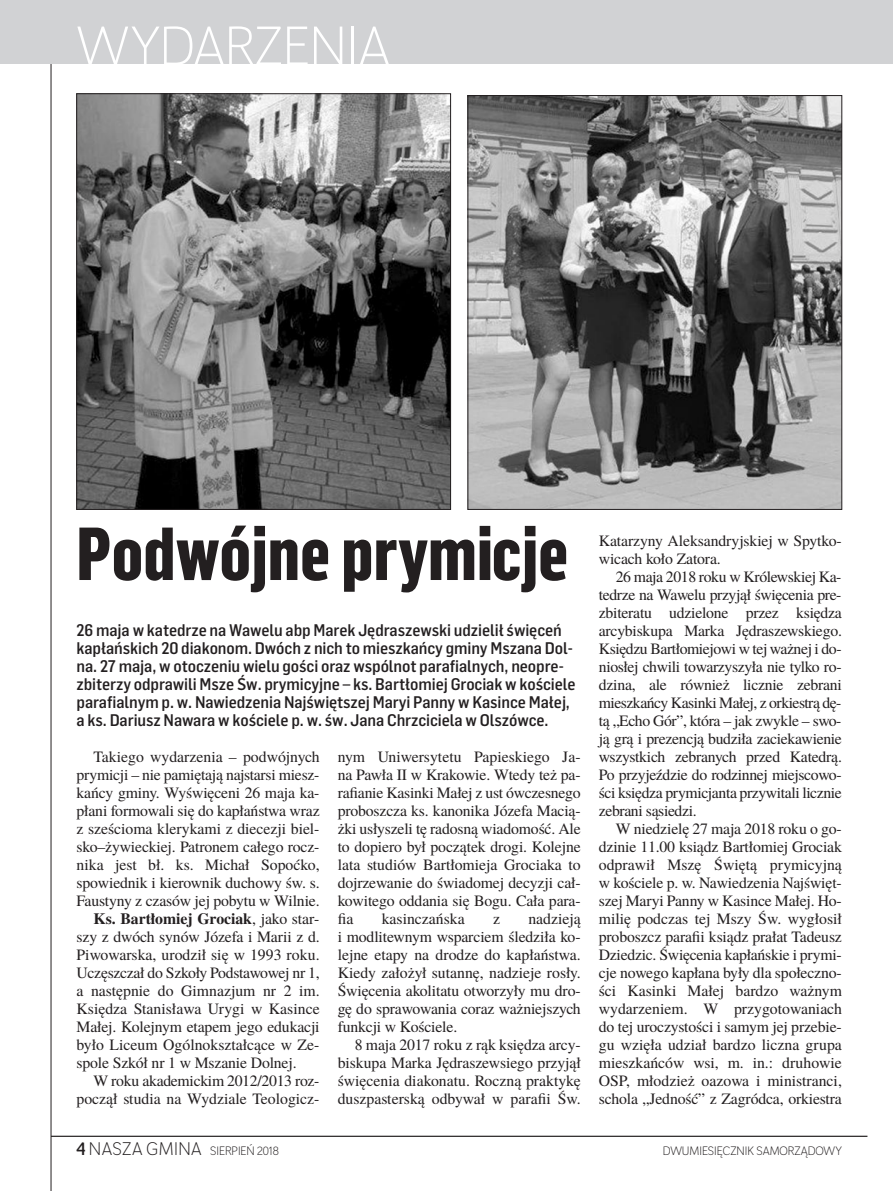
<style>
.page{position:relative;width:893px;height:1191px;background:#fff}
.page>*{position:absolute;margin:0;border:0;box-sizing:border-box;transform-origin:0 0}
.t1{font:800 73.5px "Flama Condensed";color:#231f20}
.t2{font:54px "Negotiate Lt";color:#fff}
.t3{font:500 16.5px/18px "Flama Semicondensed";letter-spacing:-.005em;color:#231f20}
.t4{font:15.75px/18px "Te X Gyre Termes";letter-spacing:-.01em;color:#231f20;text-align:justify}
.t5{font:700 15.75px "Te X Gyre Termes";letter-spacing:-.005em;color:#231f20}
.t6{font:12px "Negotiate Lt";color:#231f20}
.s1{font-weight:400}
.s2{font-family:"Negotiate Rg";font-size:18px}
.s3{font-size:18px}
</style>
<div class="page">
<hr style="left:51px;top:1135px;width:816px;height:1px;background:#231f20">
<hr style="left:51px;top:0;width:1px;height:1191px;background:#231f20">
<div style="left:0;top:0;width:893px;height:64px;background:#d1d2d4"></div>
<img style="left:79px;top:96px;width:370px;height:411px">
<div style="left:77px;top:94px;width:374px;height:415px;border:1px solid #231f20"></div>
<img style="left:470px;top:97px;width:370px;height:410px">
<div style="left:468px;top:95px;width:374px;height:414px;border:1px solid #231f20"></div>
<h2 class="t2" style="left:77px;top:15px;width:315px">WYDARZENIA</h2>
<h1 class="t1" style="left:77px;top:527px;width:493px">Podwójne prymicje</h1>
<p class="t3" style="left:77px;top:622px;width:501px">26 ma ja w ka te drze na Wa we lu abp Ma rek Ję dra szew ski udzie lił świę ceń ka płań skich 20 dia ko nom. Dwóch z nich to miesz kań cy gmi ny Msza na Dol - na. 27 ma ja, w oto cze niu wie lu go ści oraz wspól not pa ra fial nych, neo pre - zbi te rzy od pra wi li Msze Św. pry mi cyj ne – ks. Bar tło miej Gro ciak w ko ście le pa ra fial nym p. w. Na wie dze nia Naj święt szej Ma ryi Pan ny w Ka sin ce Ma łej, a ks. Da riusz Na wa ra w ko ście le p. w. św. Ja na Chrzci cie la w Ol szów ce.</p>
<p class="t4" style="left:94px;top:749px;width:228px">Ta kie go wy da rze nia – po dwój nych</p>
<p class="t4" style="left:77px;top:767px;width:244px">pry mi cji – nie pa mię ta ją naj star si miesz -</p>
<p class="t4" style="left:77px;top:785px;width:244px">kań cy gmi ny. Wy świę ce ni 26 ma ja ka -</p>
<p class="t4" style="left:77px;top:803px;width:245px">pła ni for mo wa li się do ka płań stwa wraz</p>
<p class="t4" style="left:77px;top:821px;width:244px">z sze ścio ma kle ry ka mi z die ce zji biel -</p>
<p class="t4" style="left:77px;top:839px;width:244px">sko–ży wiec kiej. Pa tro nem ca łe go rocz -</p>
<p class="t4" style="left:77px;top:857px;width:245px">ni ka jest bł. ks. Mi chał So poć ko,</p>
<p class="t4" style="left:77px;top:875px;width:245px">spo wied nik i kie row nik du cho wy św. s.</p>
<p class="t4" style="left:77px;top:893px;width:245px">Fau sty ny z cza sów jej po by tu w Wil nie.</p>
<p class="t5" style="left:94px;top:913px;width:227px">Ks. Bar tło miej Gro ciak<span class="s1">, ja ko star -</span></p>
<p class="t4" style="left:77px;top:929px;width:245px">szy z dwóch sy nów Jó ze fa i Ma rii z d.</p>
<p class="t4" style="left:77px;top:947px;width:245px">Pi wo war ska, uro dził się w 1993 ro ku.</p>
<p class="t4" style="left:77px;top:965px;width:245px">Uczęsz czał do Szko ły Pod sta wo wej nr 1,</p>
<p class="t4" style="left:77px;top:983px;width:245px">a na stęp nie do Gim na zjum nr 2 im.</p>
<p class="t4" style="left:77px;top:1001px;width:245px">Księ dza Sta ni sła wa Ury gi w Ka sin ce</p>
<p class="t4" style="left:77px;top:1019px;width:245px">Ma łej. Ko lej nym eta pem je go edu ka cji</p>
<p class="t4" style="left:77px;top:1037px;width:244px">by ło Li ceum Ogól no kształ cą ce w Ze -</p>
<p class="t4" style="left:77px;top:1055px;width:222px">spo le Szkół nr 1 w Msza nie Dol nej.</p>
<p class="t4" style="left:94px;top:1073px;width:227px">W ro ku aka de mic kim 2012/2013 roz -</p>
<p class="t4" style="left:77px;top:1091px;width:244px">po czął stu dia na Wy dzia le Teo lo gicz -</p>
<p class="t4" style="left:338px;top:749px;width:245px">nym Uni wer sy te tu Pa pie skie go Ja - na Paw ła II w Kra ko wie. Wte dy też pa - ra fia nie Ka sin ki Ma łej z ust ów cze sne go pro bosz cza ks. ka no ni ka Jó ze fa Ma cią - żki usły sze li tę ra do sną wia do mość. Ale to do pie ro był po czą tek dro gi. Ko lej ne la ta stu diów Bar tło mie ja Gro cia ka to doj rze wa nie do świa do mej de cy zji cał - ko wi te go od da nia się Bo gu. Ca ła pa ra - fia</p>
<p class="t4" style="left:338px;top:911px;width:245px;text-indent:191px">na dzie ją i mo dli tew nym wspar ciem śle dzi ła ko - lej ne eta py na dro dze do ka płań stwa.<br>Kie dy za ło żył su tan nę, na dzie je ro sły.<br>Świę ce nia ako li ta tu otwo rzy ły mu dro - gę do spra wo wa nia co raz wa żniej szych funk cji w Ko ście le.</p>
<p class="t4" style="left:338px;top:1037px;width:245px;text-indent:17px">8 ma ja 2017 ro ku z rąk księ dza ar cy - bi sku pa Mar ka Ję dra szew sie go przy jął świę ce nia dia ko na tu. Rocz ną prak ty kę dusz pa ster ską od by wał w pa ra fii Św.</p>
<p class="t4" style="left:382px;top:911px;width:85px">ka sin czań ska</p>
<p class="t4" style="left:493px;top:911px;width:8px">z</p>
<p class="t4" style="left:599px;top:533px;width:244px">Ka ta rzy ny Alek san dryj skiej w Spyt ko - wi cach ko ło Za to ra.</p>
<p class="t4" style="left:599px;top:569px;width:245px;text-indent:17px">26 ma ja 2018 ro ku w Kró lew skiej Ka - te drze na Wa we lu przy jął świę ce nia pre - zbi te ra tu udzie lo ne przez księ dza ar cy bi sku pa Mar ka Ję dra szew skie go.<br>Księ dzu Bar tło mie jo wi w tej wa żnej i do - nio słej chwi li to wa rzy szy ła nie tyl ko ro - dzi na, ale rów nież licz nie ze bra ni miesz kań cy Ka sin ki Ma łej, z or kie strą dę - tą „Echo Gór”, któ ra – jak zwy kle – swo - ją grą i pre zen cją bu dzi ła za cie ka wie nie wszyst kich ze bra nych przed Ka te drą.<br>Po przy jeź dzie do ro dzin nej miej sco wo - ści księ dza pry mi cjan ta przy wi ta li licz nie ze bra ni są sie dzi.</p>
<p class="t4" style="left:599px;top:821px;width:245px;text-indent:17px">W nie dzie lę 27 ma ja 2018 ro ku o go - dzi nie 11.00 ksiądz Bar tło miej Gro ciak od pra wił Mszę Świę tą pry mi cyj ną w ko ście le p. w. Na wie dze nia Naj święt - szej Ma ryi Pan ny w Ka sin ce Ma łej. Ho - mi lię pod czas tej Mszy Św. wy gło sił pro boszcz pa ra fii ksiądz pra łat Ta de usz Dzie dzic. Świę ce nia ka płań skie i pry mi - cje no we go ka pła na by ły dla spo łecz no - ści Ka sin ki Ma łej bar dzo wa żnym wy da rze niem. W przy go to wa niach do tej uro czy sto ści i sa mym jej prze bie - gu wzię ła udział bar dzo licz na gru pa miesz kań ców wsi, m. in.: dru ho wie OSP, mło dzież oa zo wa i mi ni stran ci, scho la „Jed ność” z Za gród ca, or kie stra</p>
<p class="t6" style="left:77px;top:1143px;width:204px"><span class="s2">4</span> <span class="s3">NASZA GMINA</span> SIERPIEŃ 2018</p>
<p class="t6" style="left:663px;top:1143px;width:181px">DWUMIESIĘCZNIK SAMORZĄDOWY</p>
</div>
